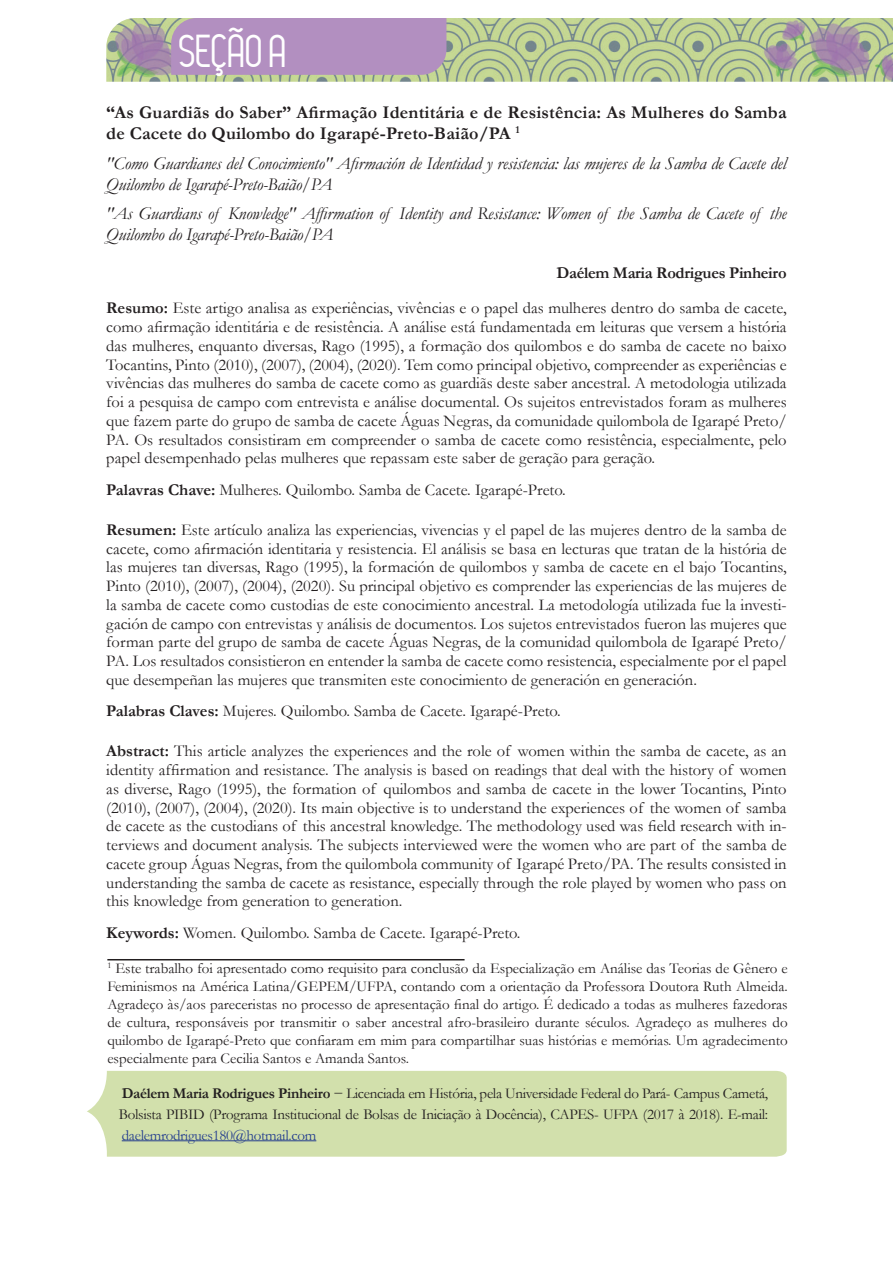
<style>
.page{position:relative;width:893px;height:1263px;background:#fff}
.page>*{position:absolute;margin:0;border:0;box-sizing:border-box;transform-origin:0 0}
.t1{font:45px "Leger";letter-spacing:-.01em;color:#fff}
.Titulo_2{font:italic 18px/21px "Garamond";letter-spacing:-.01em;color:#231f20}
.Titulo_2-2{font:700 18px/21px "Garamond";letter-spacing:.01em;color:#231f20}
.Resumo{font:16.5px/18.8px "Garamond";color:#231f20;text-align:justify}
.Nome_Autor{font:700 16.5px "Garamond";letter-spacing:-.02em;color:#231f20}
.Nota_rodapé{font:15px/18px "Garamond";letter-spacing:-.01em;color:#231f20;text-align:justify}
.s1{font-weight:700}
.s2{color:#253f8e}
</style>
<div class="page">
<img style="left:106px;top:18px;width:787px;height:64px">
<div style="left:171px;top:18px;width:275px;height:57px;background:#b28fc0"></div>
<div style="left:87px;top:1071px;width:700px;height:86px;background:#d2e0ac"></div>
<hr style="left:122px;top:1140px;width:194px;height:1px;background:#253f8e">
<hr style="left:107px;top:959px;width:358px;height:1px;background:#231f20">
<h1 class="t1" style="left:179px;top:26px;width:110px">SEÇÃO A</h1>
<p class="Titulo_2-2" style="left:106px;top:102px;width:682px">“As Guardiãs do Saber” Afirmação Identitária e de Resistência: As Mulheres do Samba de Cacete do Quilombo do Igarapé-Preto-Baião/PA <sup>1</sup></p>
<p class="Titulo_2" style="left:106px;top:152px;width:682px">"Como Guardianes del Conocimiento" Afirmación de Identidad y resistencia: las mujeres de la Samba de Cacete del<br>Quilombo de Igarapé-Preto-Baião/PA</p>
<p class="Titulo_2" style="left:106px;top:202px;width:682px">"As Guardians of Knowledge" Affirmation of Identity and Resistance: Women of the Samba de Cacete of the<br>Quilombo do Igarapé-Preto-Baião/PA</p>
<p class="Nome_Autor" style="left:557px;top:261px;width:232px">Daélem Maria Rodrigues Pinheiro</p>
<p class="Resumo" style="left:106px;top:298px;width:682px"><span class="s1">Resumo:</span> Este artigo analisa as experiências, vivências e o papel das mulheres dentro do samba de cacete, como afirmação identitária e de resistência. A análise está fundamentada em leituras que versem a história das mulheres, enquanto diversas, Rago (1995), a formação dos quilombos e do samba de cacete no baixo Tocantins, Pinto (2010), (2007), (2004), (2020). Tem como principal objetivo, compreender as experiências e vivências das mulheres do samba de cacete como as guardiãs deste saber ancestral. A metodologia utilizada foi a pesquisa de campo com entrevista e análise documental. Os sujeitos entrevistados foram as mulheres que fazem parte do grupo de samba de cacete Águas Negras, da comunidade quilombola de Igarapé Preto/ PA. Os resultados consistiram em compreender o samba de cacete como resistência, especialmente, pelo papel desempenhado pelas mulheres que repassam este saber de geração para geração.</p>
<p class="Resumo" style="left:106px;top:480px;width:461px"><span class="s1">Palavras Chave:</span> Mulheres. Quilombo. Samba de Cacete. Igarapé-Preto.</p>
<p class="Resumo" style="left:106px;top:520px;width:682px"><span class="s1">Resumen:</span> Este artículo analiza las experiencias, vivencias y el papel de las mujeres dentro de la samba de cacete, como afirmación identitaria y resistencia. El análisis se basa en lecturas que tratan de la história de las mujeres tan diversas, Rago (1995), la formación de quilombos y samba de cacete en el bajo Tocantins, Pinto (2010), (2007), (2004), (2020). Su principal objetivo es comprender las experiencias de las mujeres de la samba de cacete como custodias de este conocimiento ancestral. La metodología utilizada fue la investi&shy;gación de campo con entrevistas y análisis de documentos. Los sujetos entrevistados fueron las mujeres que forman parte del grupo de samba de cacete Águas Negras, de la comunidad quilombola de Igarapé Preto/ PA. Los resultados consistieron en entender la samba de cacete como resistencia, especialmente por el papel que desempeñan las mujeres que transmiten este conocimiento de generación en generación.</p>
<p class="Resumo" style="left:106px;top:701px;width:456px"><span class="s1">Palabras Claves:</span> Mujeres. Quilombo. Samba de Cacete. Igarapé-Preto.</p>
<p class="Resumo" style="left:106px;top:741px;width:682px"><span class="s1">Abstract:</span> This article analyzes the experiences and the role of women within the samba de cacete, as an identity affirmation and resistance. The analysis is based on readings that deal with the history of women as diverse, Rago (1995), the formation of quilombos and samba de cacete in the lower Tocantins, Pinto (2010), (2007), (2004), (2020). Its main objective is to understand the experiences of the women of samba de cacete as the custodians of this ancestral knowledge. The methodology used was field research with in&shy;terviews and document analysis. The subjects interviewed were the women who are part of the samba de cacete group Águas Negras, from the quilombola community of Igarapé Preto/PA. The results consisted in understanding the samba de cacete as resistance, especially through the role played by women who pass on this knowledge from generation to generation.</p>
<p class="Resumo" style="left:106px;top:923px;width:416px"><span class="s1">Keywords:</span> Women. Quilombo. Samba de Cacete. Igarapé-Preto.</p>
<p class="Nota_rodapé" style="left:107px;top:959px;width:682px"><sup>1</sup> Este trabalho foi apresentado como requisito para conclusão da Especialização em Análise das Teorias de Gênero e Feminismos na América Latina/GEPEM/UFPA, contando com a orientação da Professora Doutora Ruth Almeida.<br>Agradeço às/aos pareceristas no processo de apresentação final do artigo. É dedicado a todas as mulheres fazedoras de cultura, responsáveis por transmitir o saber ancestral afro-brasileiro durante séculos. Agradeço as mulheres do quilombo de Igarapé-Preto que confiaram em mim para compartilhar suas histórias e memórias. Um agradecimento especialmente para Cecilia Santos e Amanda Santos.</p>
<p class="Nota_rodapé" style="left:119px;top:1082px;width:651px;line-height:21px"><span class="s1">Daélem Maria Rodrigues Pinheiro</span> − Licenciada em História, pela Universidade Federal do Pará- Campus Cametá, Bolsista PIBID (Programa Institucional de Bolsas de Iniciação à Docência), CAPES- UFPA (2017 à 2018). E-mail: <span class="s2">daelemrodrigues180@hotmail.com</span></p>
</div>
